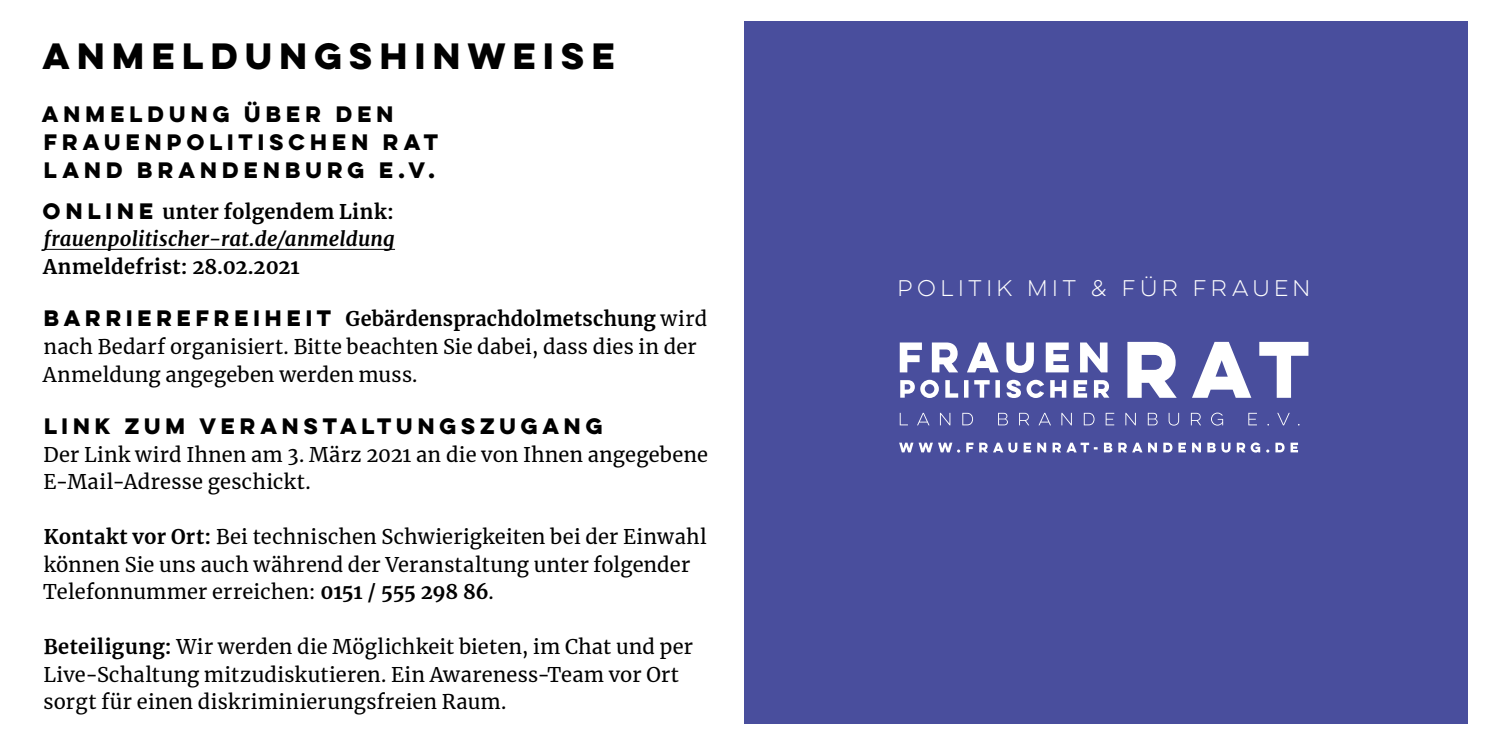
<style>
.page{position:relative;width:1489px;height:745px;background:#fff}
.page>*{position:absolute;margin:0;border:0;box-sizing:border-box;transform-origin:0 0}
.t1{font:700 32.75px "Lulo Clean One";color:#000}
.t2{font:20.25px "Lulo Clean One";letter-spacing:.015em;color:#fff}
.t3{font:20px/27.5px "Merriweather";letter-spacing:.015em;color:#000}
.t4{font:700 20px/27.5px "Lulo Clean One";letter-spacing:.025em;color:#000}
.t5{font:italic 700 20px/27.5px "Merriweather";letter-spacing:.01em;color:#000}
.t6{font:700 20px "Merriweather";letter-spacing:.015em;color:#000}
.s1{font-family:"Lulo Clean One";font-style:normal}
.s2{font-style:normal}
.s3{font-family:"Lulo Clean One";font-weight:700}
.s4{font-weight:700}
</style>
<div class="page">
<div style="left:744px;top:21px;width:723px;height:702px;background:#494e9d"></div>
<svg style="left:899px;top:342px;width:208px;height:31px"></svg>
<svg style="left:1127px;top:341px;width:49px;height:56px"></svg>
<svg style="left:1192px;top:341px;width:59px;height:56px"></svg>
<svg style="left:1259px;top:341px;width:49px;height:56px"></svg>
<svg style="left:900px;top:379px;width:209px;height:19px"></svg>
<svg style="left:899px;top:412px;width:400px;height:13px"></svg>
<svg style="left:899px;top:442px;width:398px;height:10px"></svg>
<hr style="left:44px;top:249px;width:351px;height:1px;background:#000">
<h1 class="t1" style="left:43px;top:31px;width:581px">ANMELDUNGSHINWEISE</h1>
<p class="t4" style="left:42px;top:100px;width:402px">ANMELDUNG ÜBER DEN<br>FRAUENPOLITISCHEN RAT<br>LAND BRANDENBURG E.V.</p>
<p class="t5" style="left:43px;top:198px;width:353px"><span class="s1">ONLINE</span> <span class="s2">unter folgendem Link: </span>frauenpolitischer-rat.de/anmeldung</p>
<p class="t6" style="left:43px;top:254px;width:258px">Anmeldefrist: 28.02.2021</p>
<p class="t3" style="left:43px;top:305px;width:665px"><span class="s3">BARRIEREFREIHEIT</span> <span class="s4">Gebärdensprachdolmetschung</span> wird nach Bedarf organisiert. Bitte beachten Sie dabei, dass dies in der<br>Anmeldung angegeben werden muss.</p>
<p class="t4" style="left:44px;top:411px;width:564px">LINK ZUM VERANSTALTUNGSZUGANG</p>
<p class="t3" style="left:44px;top:440px;width:666px">Der Link wird Ihnen am 3. März 2021 an die von Ihnen angegebene<br>E-Mail-Adresse geschickt.</p>
<p class="t3" style="left:43px;top:523px;width:665px"><span class="s4">Kontakt vor Ort:</span> Bei technischen Schwierigkeiten bei der Einwahl können Sie uns auch während der Veranstaltung unter folgender<br>Telefonnummer erreichen: <span class="s4">0151 / 555 298 86</span>.</p>
<p class="t3" style="left:43px;top:633px;width:651px"><span class="s4">Beteiligung:</span> Wir werden die Möglichkeit bieten, im Chat und per<br>Live-Schaltung mitzudiskutieren. Ein Awareness-Team vor Ort sorgt für einen diskriminierungsfreien Raum.</p>
<p class="t2" style="left:897px;top:274px;width:418px">POLITIK MIT &amp; FÜR FRAUEN</p>
</div>
